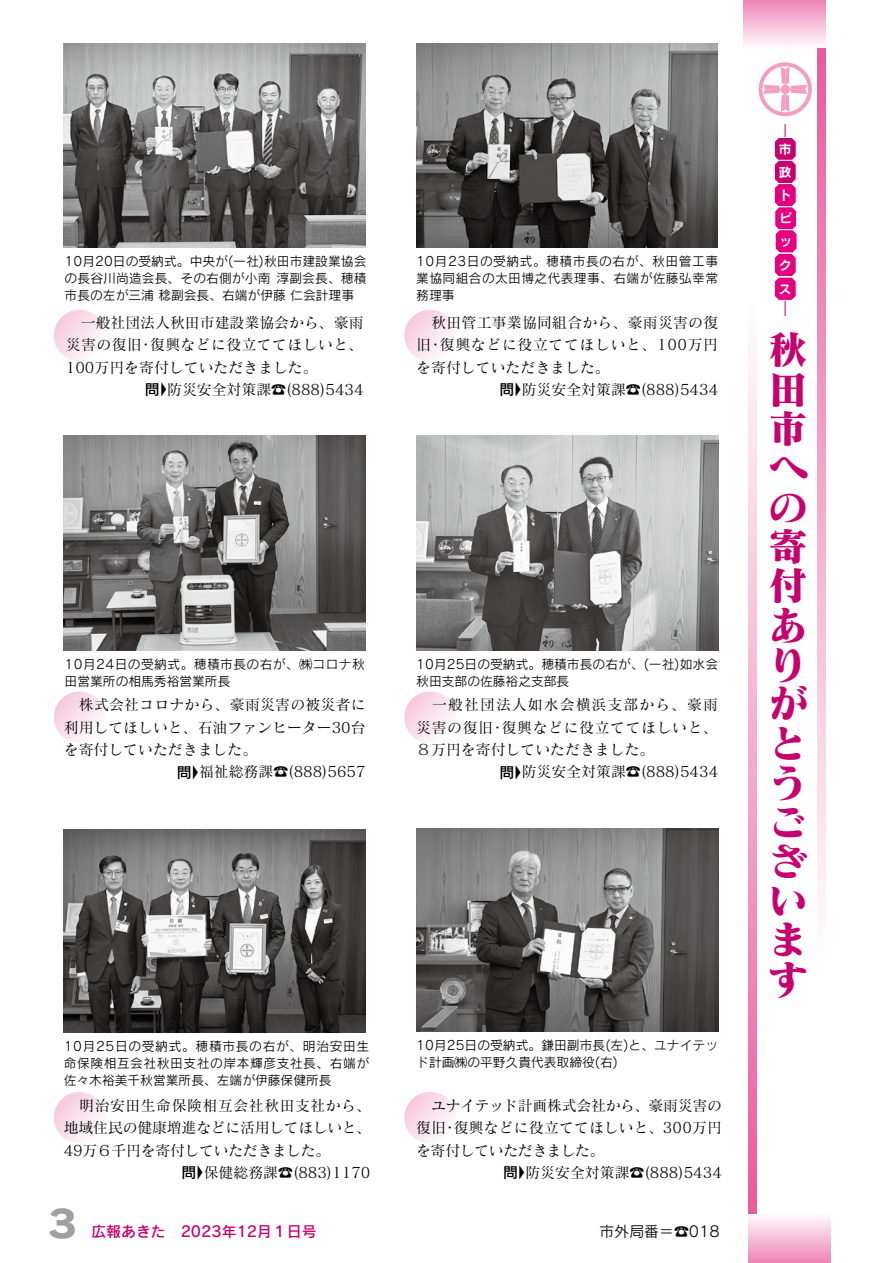
<style>
.page{position:relative;width:893px;height:1263px;background:#fff}
.page>*{position:absolute;margin:0;border:0;box-sizing:border-box;transform-origin:0 0}
.t1{font:39.3px/39.3px "Matisse Pro EB";color:#c6006f}
.t2{font:37.2px "Rodin Pro EB";color:#9fa0a0}
.t3{font:14.85px "Matisse Pro M";color:#000}
.t4{font:14.85px "Matisse Pro M";letter-spacing:.045em;color:#000}
.t5{font:14.85px "Matisse Pro M";letter-spacing:.025em;color:#000}
.t6{font:14.85px "Matisse Pro M";letter-spacing:.04em;color:#000}
.t7{font:14.85px "Matisse Pro M";letter-spacing:.035em;color:#000}
.t8{font:14.85px "Matisse Pro M";letter-spacing:.07em;color:#000}
.t9{font:14.85px "Matisse Pro M";letter-spacing:-.02em;color:#000}
.t10{font:14.85px "Rodin Pro DB";color:#c6006f}
.t11{font:14.85px "Matisse Pro M";letter-spacing:-.025em;color:#000}
.t12{font:14.85px "Rodin Pro M";color:#000}
.t13{font:12.75px/17px "Rodin Pro M";letter-spacing:.005em;color:#000}
.t14{font:12.75px/17px "Rodin Pro M";letter-spacing:.035em;color:#000}
.t15{font:12.75px/23.2px "Rodin Pro B";color:#fff;text-align:justify}
.s1{font-family:"Rodin Pro DB"}
</style>
<div class="page">
<hr style="left:784px;top:124px;width:2px;height:192px;background:#e4007f">
<img style="left:64px;top:43px;width:302px;height:204px">
<svg style="left:817px;top:48px;width:8px;height:861px;background:#f2a7c9"></svg>
<img style="left:64px;top:435px;width:302px;height:215px">
<img style="left:416px;top:828px;width:302px;height:204px">
<img style="left:416px;top:435px;width:302px;height:215px">
<svg style="left:774px;top:137px;width:23px;height:164px"></svg>
<svg style="left:748px;top:354px;width:8px;height:859px;background:#f2a7c9"></svg>
<img style="left:64px;top:829px;width:302px;height:203px">
<img style="left:416px;top:43px;width:301px;height:204px">
<svg style="left:53px;top:310px;width:52px;height:51px"></svg>
<svg style="left:404px;top:310px;width:51px;height:51px"></svg>
<svg style="left:53px;top:691px;width:52px;height:52px"></svg>
<svg style="left:404px;top:691px;width:51px;height:52px"></svg>
<svg style="left:53px;top:1092px;width:52px;height:51px"></svg>
<svg style="left:404px;top:1092px;width:51px;height:51px"></svg>
<svg style="left:759px;top:62px;width:53px;height:54px"></svg>
<div style="left:748px;top:1213px;width:82px;height:50px;background:linear-gradient(to bottom,#fefdfe,#ef86b5)"></div>
<div style="left:743px;top:0;width:82px;height:48px;background:linear-gradient(to bottom,#ee85b4,#fef8fa)"></div>
<p class="t13" style="left:65px;top:252px;width:303px;text-align:right">10月20日の受納式。中央が(一社)秋田市建設業協会淳副会長、穂積</p>
<p class="t13" style="left:65px;top:269px;width:291px">の長谷川尚造会長、その右側が小南<br>市長の左が三浦稔副会長、右端が伊藤仁会計理事</p>
<p class="t13" style="left:416px;top:252px;width:303px;text-align:justify">10月23日の受納式。穂積市長の右が、秋田管工事業協同組合の太田博之代表理事、右端が佐藤弘幸常務理事</p>
<p class="t15" style="left:779px;top:137px;width:15px">市政トピックス</p>
<p class="t3" style="left:66px;top:313px;width:299px">　一般社団法人秋田市建設業協会から、豪雨</p>
<p class="t5" style="left:66px;top:335px;width:299px">災害の復旧･復興などに役立ててほしいと、</p>
<p class="t3" style="left:66px;top:358px;width:253px">100万円を寄付していただきました。</p>
<p class="t3" style="left:145px;top:380px;width:220px"><span class="s1">問▶</span>防災安全対策課☎)888(5434</p>
<p class="t3" style="left:416px;top:313px;width:303px">　秋田管工事業協同組合から、豪雨災害の復</p>
<p class="t4" style="left:416px;top:335px;width:303px">旧･復興などに役立ててほしいと、100万円</p>
<p class="t3" style="left:416px;top:358px;width:195px">を寄付していただきました。</p>
<p class="t3" style="left:499px;top:380px;width:220px"><span class="s1">問▶</span>防災安全対策課☎)888(5434</p>
<p class="t14" style="left:65px;top:655px;width:302px">10月24日の受納式。穂積市長の右が、㈱コロナ秋田営業所の相馬秀裕営業所長</p>
<p class="t3" style="left:64px;top:696px;width:303px">　株式会社コロナから、豪雨災害の被災者に</p>
<p class="t3" style="left:64px;top:718px;width:303px">利用してほしいと、石油ファンヒーター30台</p>
<p class="t3" style="left:64px;top:740px;width:195px">を寄付していただきました。</p>
<p class="t3" style="left:177px;top:762px;width:190px"><span class="s1">問▶</span>福祉総務課☎)888(5657</p>
<p class="t13" style="left:416px;top:655px;width:303px">10月25日の受納式。穂積市長の右が、(一社)如水会秋田支部の佐藤裕之支部長</p>
<p class="t8" style="left:416px;top:696px;width:303px">　一般社団法人如水会横浜支部から、豪雨</p>
<p class="t6" style="left:416px;top:718px;width:303px">災害の復旧･復興などに役立ててほしいと、</p>
<p class="t3" style="left:416px;top:740px;width:240px">８万円を寄付していただきました。</p>
<p class="t3" style="left:499px;top:762px;width:220px"><span class="s1">問▶</span>防災安全対策課☎)888(5434</p>
<h1 class="t1" style="left:768px;top:329px;width:41px">秋田市への寄付ありがとうございます</h1>
<p class="t13" style="left:64px;top:1037px;width:307px;text-align:justify">10月25日の受納式。穂積市長の右が、明治安田生命保険相互会社秋田支社の岸本輝彦支社長、右端が佐々木裕美千秋営業所長、左端が伊藤保健所長</p>
<p class="t13" style="left:416px;top:1036px;width:303px">10月25日の受納式。鎌田副市長左( と) 、ユナイテッド計画㈱の平野久貴代表取締役右( (</p>
<p class="t7" style="left:64px;top:1096px;width:309px">　明治安田生命保険相互会社秋田支社から、</p>
<p class="t3" style="left:64px;top:1118px;width:309px">地域住民の健康増進などに活用してほしいと、</p>
<p class="t9" style="left:64px;top:1141px;width:268px">49万６千円を寄付していただきました。</p>
<p class="t3" style="left:181px;top:1163px;width:190px"><span class="s1">問▶</span>保健総務課☎)883(1170</p>
<p class="t3" style="left:416px;top:1096px;width:307px">　ユナイテッド計画株式会社から、豪雨災害の</p>
<p class="t3" style="left:416px;top:1118px;width:307px">復旧･復興などに役立ててほしいと、300万円</p>
<p class="t11" style="left:416px;top:1141px;width:190px">を寄付していただきました。</p>
<p class="t3" style="left:503px;top:1163px;width:220px"><span class="s1">問▶</span>防災安全対策課☎)888(5434</p>
<h2 class="t2" style="left:44px;top:1198px;width:39px">３</h2>
<p class="t10" style="left:77px;top:1222px;width:242px">　広報あきた　2023年12月１日号</p>
<p class="t12" style="left:600px;top:1222px;width:122px">市外局番=<span class="s1">☎</span>018</p>
</div>
